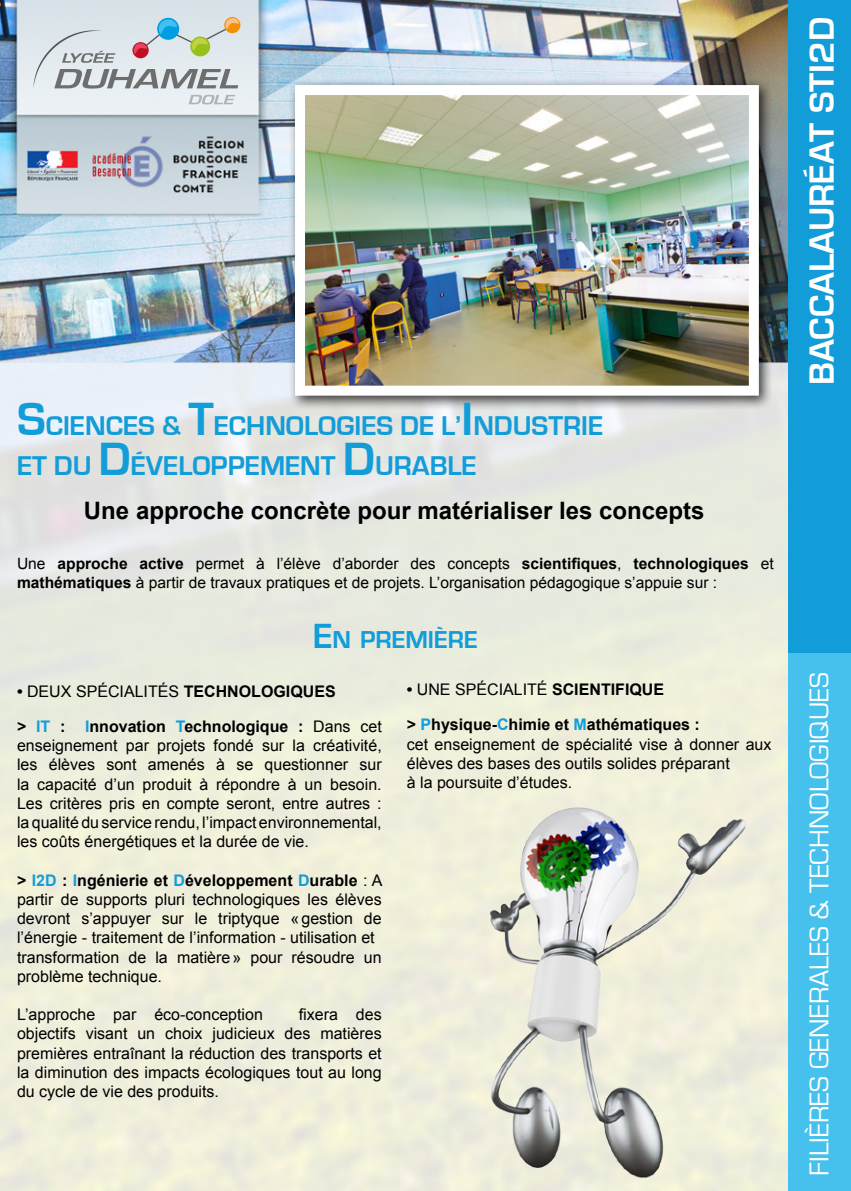
<style>
.page{position:relative;width:851px;height:1191px;background:#fff}
.page>*{position:absolute;margin:0;border:0;box-sizing:border-box;transform-origin:0 0}
.t1{font:700 36px "Eurostile";color:#fff}
.t2{font:700 28px/40px "Eurostile";color:#129dd9}
.t3{font:28px "Eurostile";color:#fff}
.t4{font:700 25.2px "Eurostile";color:#129dd9}
.t5{font:700 24px "Arial";color:#000}
.t6{font:16px/19.2px "Arial";color:#000;text-align:justify}
.t7{font:700 16px "Arial";color:#000}
.t8{font:15.6px/18.8px "Arial";color:#000}
.s1{font-size:48px}
.s2{font-weight:700}
.s3{font-size:36px}
.s4{font-weight:400}
.s5{font-weight:700;color:#129dd9}
</style>
<div class="page">
<img style="left:0;top:0;width:788px;height:1191px">
<svg style="left:188px;top:95px;width:47px;height:9px"></svg>
<svg style="left:33px;top:17px;width:207px;height:72px;background:#c9d0d1"></svg>
<div style="left:288px;top:78px;width:485px;height:332px;background:#000;opacity:.75"></div>
<img style="left:306px;top:96px;width:441px;height:289px">
<div style="left:295px;top:85px;width:463px;height:311px;border:10px solid #fff"></div>
<div style="left:788px;top:0;width:62px;height:653px;background:#129dd9"></div>
<div style="left:788px;top:653px;width:62px;height:538px;background:#46c1ed"></div>
<img style="left:422px;top:780px;width:341px;height:411px">
<h2 class="t2" style="left:17px;top:406px;width:587px"><span class="s1">S</span>CIENCES &amp; <span class="s1">T</span>ECHNOLOGIES DE L’<span class="s1">I</span>NDUSTRIE<br>ET DU <span class="s1">D</span>ÉVELOPPEMENT <span class="s1">D</span>URABL</h2>
<h2 class="t2" style="left:461px;top:446px;width:17px">E</h2>
<h3 class="t5" style="left:84px;top:495px;width:622px">Une approche concrète pour matérialiser les concepts</h3>
<p class="t8" style="left:17px;top:555px;width:758px">U ne <span class="s2">approche active</span> permet à l’élève d’aborder des concepts <span class="s2">scientifiques</span>, <span class="s2">technologiques</span> et <span class="s2">mathématiques</span> à partir de travaux pratiques et de projets. L’organisation pédagogique s’appuie sur :</p>
<h3 class="t4" style="left:313px;top:626px;width:164px"><span class="s3">E</span>N PREMIÈRE</h3>
<p class="t7" style="left:17px;top:680px;width:320px">• <span class="s4">Deux spécialités</span> Technologiques</p>
<p class="t7" style="left:406px;top:678px;width:259px">• <span class="s4">U ne spécialité</span> Scientifique</p>
<p class="t6" style="left:17px;top:717px;width:366px"><span class="s2">&gt;</span> <span class="s5">IT</span> <span class="s2">:</span> <span class="s5">I</span><span class="s2">nnovation</span> <span class="s5">T</span><span class="s2">echnologique :</span> Dans cet enseignement par projets fondé sur la créativité, les élèves sont amenés à se questionner sur la capacité d’un produit à répondre à un besoin.<br>Les critères pris en compte seront, entre autres : la qualité du service rendu, l’impact environnemental, les coûts énergétiques et la durée de vie.</p>
<p class="t6" style="left:17px;top:870px;width:367px;text-align:left"><span class="s2">&gt;</span> <span class="s5">I2D</span> <span class="s2">:</span> <span class="s5">I</span><span class="s2">ngénierie et</span> <span class="s5">D</span><span class="s2">éveloppement</span> <span class="s5">D</span><span class="s2">urable</span> : A partir de supports pluri technologiques les élèves devront s’appuyer sur le triptyque «gestion de l’énergie - traitement de l’information - utilisation et transformation de la matière» pour résoudre un problème technique.</p>
<p class="t6" style="left:17px;top:1005px;width:247px">L’approche par éco-conception</p>
<p class="t6" style="left:17px;top:1005px;width:366px;text-indent:282px">fixera des objectifs visant un choix judicieux des matières premières entraînant la réduction des transports et la diminution des impacts écologiques tout au long du cycle de vie des produits.</p>
<p class="t6" style="left:406px;top:715px;width:366px;text-align:left"><span class="s2">&gt;</span> <span class="s5">P</span><span class="s2">hysique-</span><span class="s5">C</span><span class="s2">himie et</span> <span class="s5">M</span><span class="s2">athématiques :<br></span>cet enseignement de spécialité vise à donner aux élèves des bases des outils solides préparant<br>à la poursuite d’études.</p>
<h1 class="t1" style="left:802px;top:385px;width:369px;rotate:-90deg">BACCALAURÉAT STI2D</h1>
<h2 class="t3" style="left:804px;top:1175px;width:505px;rotate:-90deg">FILIÈRES GENERALES &amp; TECHNOLOGIQUES</h2>
</div>
